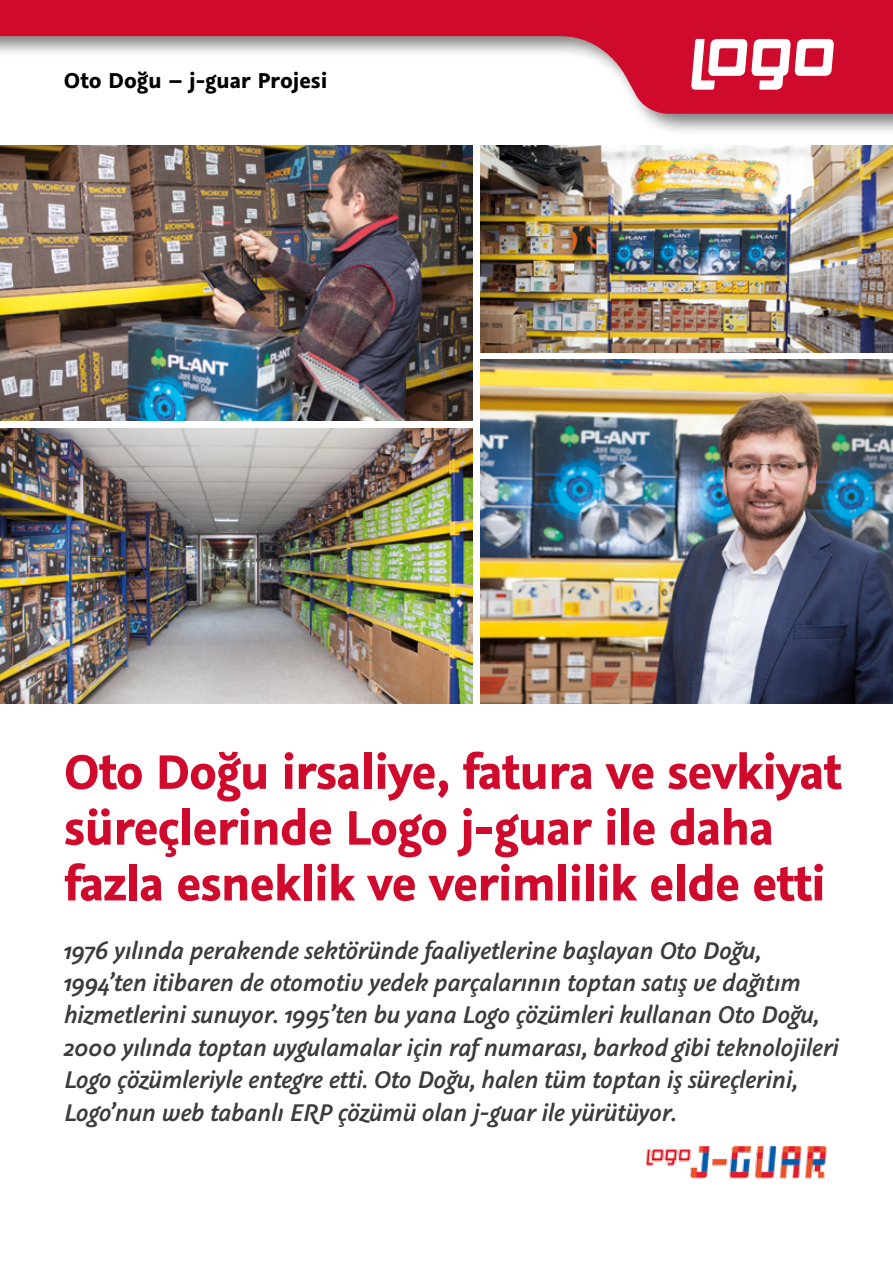
<style>
.page{position:relative;width:893px;height:1263px;background:#fff}
.page>*{position:absolute;margin:0;border:0;box-sizing:border-box;transform-origin:0 0}
.t1{font:700 54px/55.8px "Graublau Sans";letter-spacing:-.02em;color:#cf0a2c}
.t2{font:italic 27px/32.4px "Graublau Sans Smbold";letter-spacing:-.02em;color:#3c3c3b}
.t3{font:700 24px "Graublau Sans";letter-spacing:-.005em;color:#000}
</style>
<div class="page">
<div style="left:0;top:0;width:893px;height:137px;background:#000;opacity:.5"></div>
<svg style="left:0;top:0;width:893px;height:114px"></svg>
<svg style="left:691px;top:39px;width:143px;height:51px"></svg>
<img style="left:480px;top:145px;width:413px;height:208px">
<img style="left:0;top:145px;width:472px;height:275px">
<img style="left:480px;top:359px;width:413px;height:344px">
<img style="left:0;top:429px;width:472px;height:274px">
<img style="left:646px;top:1145px;width:181px;height:34px">
<p class="t3" style="left:64px;top:65px;width:265px">Oto Doğu – j-guar Projesi</p>
<p class="t1" style="left:64px;top:744px;width:779px">Oto Doğu irsaliye, fatura ve sevkiyat süreçlerinde Logo j-guar ile daha fazla esneklik ve verimlilik elde etti</p>
<p class="t2" style="left:64px;top:933px;width:777px">1976 yılında perakende sektöründe faaliyetlerine başlayan Oto Doğu, 1994’ten itibaren de otomotiv yedek parçalarının toptan satış ve dağıtım hizmetlerini sunuyor. 1995’ten bu yana Logo çözümleri kullanan Oto Doğu, 2000 yılında toptan uygulamalar için raf numarası, barkod gibi teknolojileri Logo çözümleriyle entegre etti. Oto Doğu, halen tüm toptan iş süreçlerini, Logo’nun web tabanlı ERP çözümü olan j-guar ile yürütüyor.</p>
</div>
